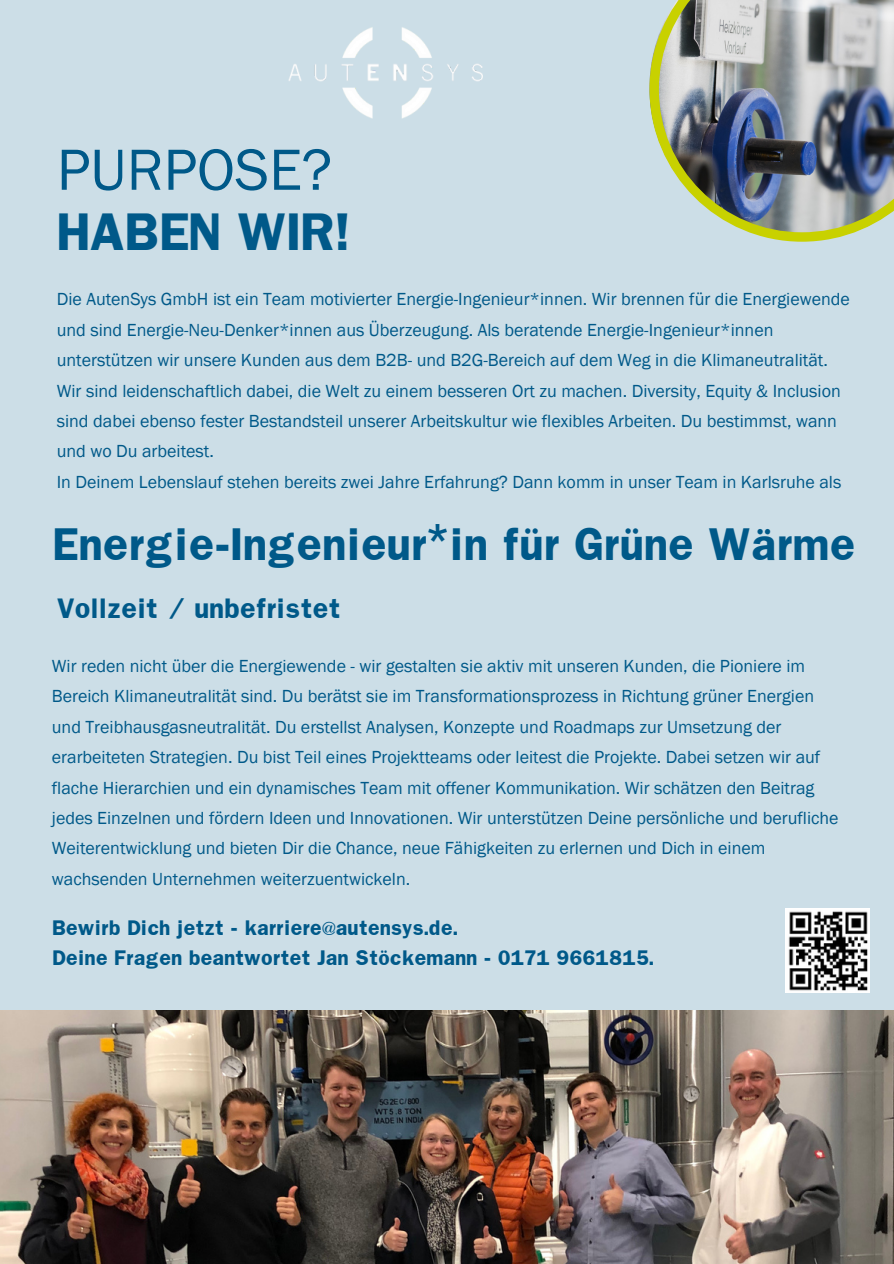
<style>
.page{position:relative;width:894px;height:1264px;background:#fff}
.page>*{position:absolute;margin:0;border:0;box-sizing:border-box;transform-origin:0 0}
.t1{font:60px "Franklin Gothic";color:#005989}
.t2{font:700 45px "Franklin";color:#005989}
.t3{font:700 39px "Franklin";color:#005989}
.t4{font:700 24px "Franklin";color:#005989}
.t5{font:18px/30.3px "Franklin Gothic";color:#005989}
.t6{font:700 18px "Franklin";color:#005989}
</style>
<div class="page">
<div style="left:0;top:0;width:893px;height:1263px;background:#ccdee7"></div>
<img style="left:288px;top:27px;width:194px;height:91px">
<img style="left:649px;top:0;width:244px;height:242px">
<img style="left:0;top:1010px;width:893px;height:253px">
<img style="left:785px;top:908px;width:84px;height:84px">
<p class="t1" style="left:57px;top:135px;width:277px">PURPOSE?</p>
<p class="t2" style="left:57px;top:201px;width:294px">HABEN WIR!</p>
<p class="t5" style="left:57px;top:284px;width:794px">Die AutenSys GmbH ist ein Team motivierter Energie-Ingenieur*innen. Wir brennen für die Energiewende und sind Energie-Neu-Denker*innen aus Überzeugung. Als beratende Energie-Ingenieur*innen unterstützen wir unsere Kunden aus dem B2B- und B2G-Bereich auf dem Weg in die Klimaneutralität.<br>Wir sind leidenschaftlich dabei, die Welt zu einem besseren Ort zu machen. Diversity, Equity &amp; Inclusion sind dabei ebenso fester Bestandsteil unserer Arbeitskultur wie flexibles Arbeiten. Du bestimmst, wann und wo Du arbeitest.</p>
<p class="t5" style="left:57px;top:466px;width:786px">In Deinem Lebenslauf stehen bereits zwei Jahre Erfahrung? Dann komm in unser Team in Karlsruhe als</p>
<p class="t3" style="left:52px;top:517px;width:804px">Energie-Ingenieur*in für Grüne Wärme</p>
<p class="t4" style="left:57px;top:591px;width:285px">Vollzeit / unbefristet</p>
<h3 class="t5" style="left:52px;top:650px;width:788px">Wir reden nicht über die Energiewende - wir gestalten sie aktiv mit unseren Kunden, die Pioniere im Bereich Klimaneutralität sind. Du berätst sie im Transformationsprozess in Richtung grüner Energien und Treibhausgasneutralität. Du erstellst Analysen, Konzepte und Roadmaps zur Umsetzung der erarbeiteten Strategien. Du bist Teil eines Projektteams oder leitest die Projekte. Dabei setzen wir auf flache Hierarchien und ein dynamisches Team mit offener Kommunikation. Wir schätzen den Beitrag jedes Einzelnen und fördern Ideen und Innovationen. Wir unterstützen Deine persönliche und berufliche Weiterentwicklung und bieten Dir die Chance, neue Fähigkeiten zu erlernen und Dich in einem wachsenden Unternehmen weiterzuentwickeln.</h3>
<h4 class="t6" style="left:52px;top:915px;width:407px">Bewirb Dich jetzt - karriere@autensys.de.</h4>
<p class="t6" style="left:52px;top:945px;width:603px">Deine Fragen beantwortet Jan Stöckemann - 0171 9661815.</p>
</div>
